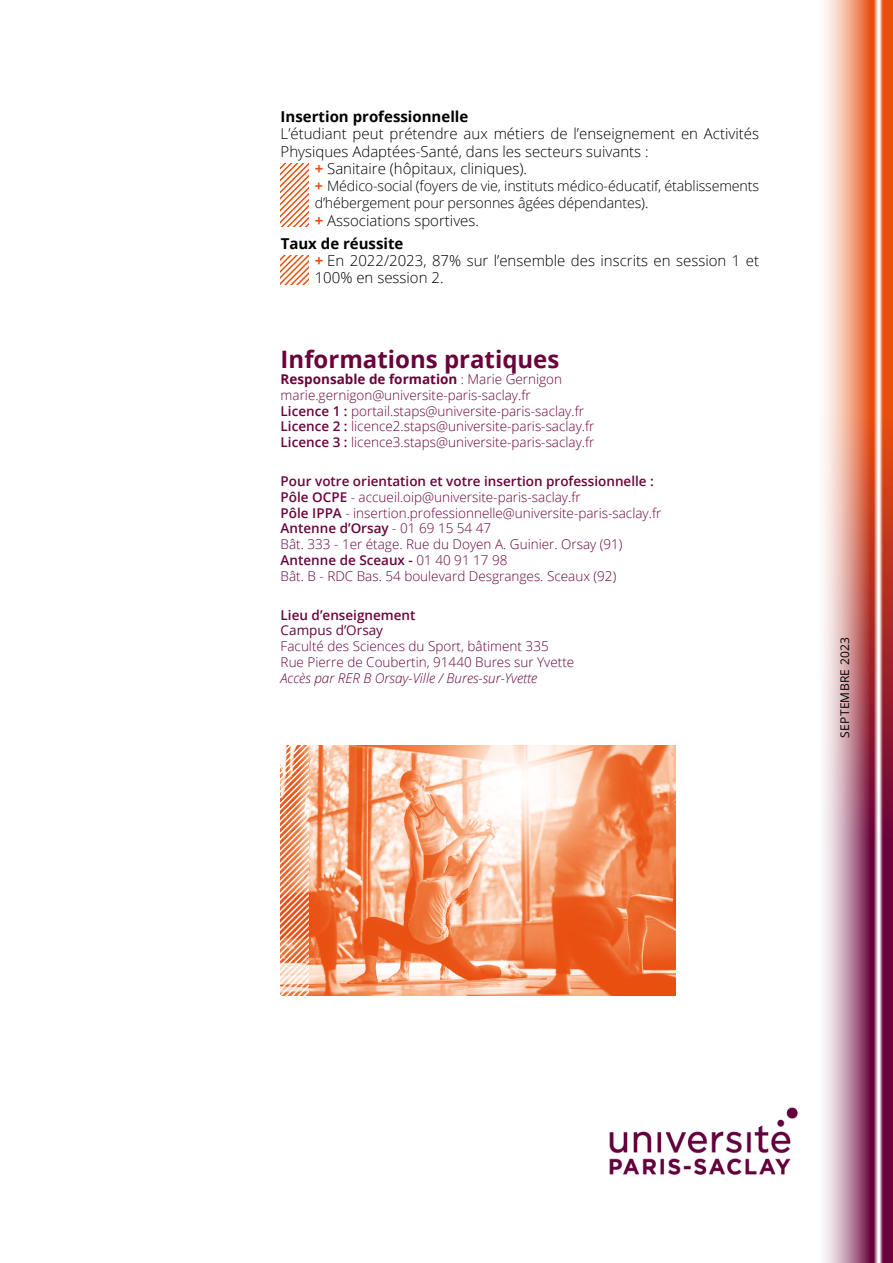
<style>
.page{position:relative;width:893px;height:1263px;background:#fff}
.page>*{position:absolute;margin:0;border:0;box-sizing:border-box;transform-origin:0 0}
.t1{font:700 24px "Open Sans";color:#69043b}
.t2{font:300 15px/23.2px "Open Sans";color:#000}
.t3{font:700 15px "Open Sans";color:#000}
.t4{font:300 14.25px/17.2px "Open Sans";letter-spacing:-.01em;color:#000}
.t5{font:300 13.5px/15.8px "Open Sans";color:#69043b}
.t6{font:italic 300 13.5px "Open Sans";color:#69043b}
.t7{font:600 13.5px "Open Sans";color:#69043b}
.t8{font:13.5px "Open Sans";color:#69043b}
.t9{font:12px "Open Sans";letter-spacing:.025em;color:#000}
.s1{font-weight:700;color:#e94e0f}
.s2{font-weight:700}
.s3{font-weight:600}
</style>
<div class="page">
<svg style="left:824px;top:0;width:69px;height:1263px;background:#d08c8a"></svg>
<img style="left:308px;top:745px;width:368px;height:251px">
<svg style="left:281px;top:745px;width:27px;height:251px"></svg>
<svg style="left:281px;top:164px;width:27px;height:62px"></svg>
<svg style="left:281px;top:255px;width:27px;height:30px"></svg>
<img style="left:609px;top:1107px;width:189px;height:68px">
<p class="t3" style="left:281px;top:106px;width:189px">Insertion professionnelle</p>
<p class="t2" style="left:281px;top:122px;width:480px">L’étudiant peut prétendre aux métiers de l’enseignement en Activités</p>
<p class="t2" style="left:281px;top:139px;width:369px">Physiques Adaptées-Santé, dans les secteurs suivants :</p>
<p class="t2" style="left:315px;top:156px;width:214px"><span class="s1">+</span> Sanitaire (hôpitaux, cliniques).</p>
<p class="t4" style="left:315px;top:177px;width:446px"><span class="s1">+</span> Médico-social (foyers de vie, instituts médico-éducatif, établissements d’hébergement pour personnes âgées dépendantes).</p>
<p class="t2" style="left:281px;top:208px;width:200px;text-indent:34px"><span class="s1">+</span> Associations sportives.<br><span class="s2">Taux de réussite</span></p>
<p class="t2" style="left:315px;top:252px;width:446px;line-height:17.2px"><span class="s1">+</span> En 2022/2023, 87% sur l’ensemble des inscrits en session 1 et<br>100% en session 2.</p>
<h1 class="t1" style="left:281px;top:343px;width:280px">Informations pratiques</h1>
<p class="t5" style="left:281px;top:371px;width:315px"><span class="s2">Responsable de formation</span> : Marie Gernigon marie.gernigon@universite-paris-saclay.fr<br><span class="s3">Licence 1 :</span> portail.staps@universite-paris-saclay.fr <span class="s3">Licence 2 :</span> licence2.staps@universite-paris-saclay.fr <span class="s3">Licence 3 :</span> licence3.staps@universite-paris-saclay.fr</p>
<p class="t5" style="left:281px;top:473px;width:382px"><span class="s3">Pour votre orientation et votre insertion professionnelle :<br>Pôle OCPE</span> - accueil.oip@universite-paris-saclay.fr<br><span class="s3">Pôle IPPA</span> - insertion.professionnelle@universite-paris-saclay.fr <span class="s3">Antenne d’Orsay</span> - 01 69 15 54 47<br>Bât. 333 - 1er étage. Rue du Doyen A. Guinier. Orsay (91)<br><span class="s3">Antenne de Sceaux -</span> 01 40 91 17 98<br>Bât. B - RDC Bas. 54 boulevard Desgranges. Sceaux (92)</p>
<p class="t7" style="left:281px;top:605px;width:136px">Lieu d’enseignement</p>
<p class="t8" style="left:281px;top:621px;width:104px">Campus d’Orsay</p>
<p class="t5" style="left:281px;top:638px;width:295px">Faculté des Sciences du Sport, bâtiment 335<br>Rue Pierre de Coubertin, 91440 Bures sur Yvette</p>
<p class="t6" style="left:281px;top:668px;width:258px">Accès par RER B Orsay-Ville / Bures-sur-Yvette</p>
<p class="t9" style="left:836px;top:738px;width:102px;rotate:-90deg">SEPTEMBRE 2023</p>
</div>
